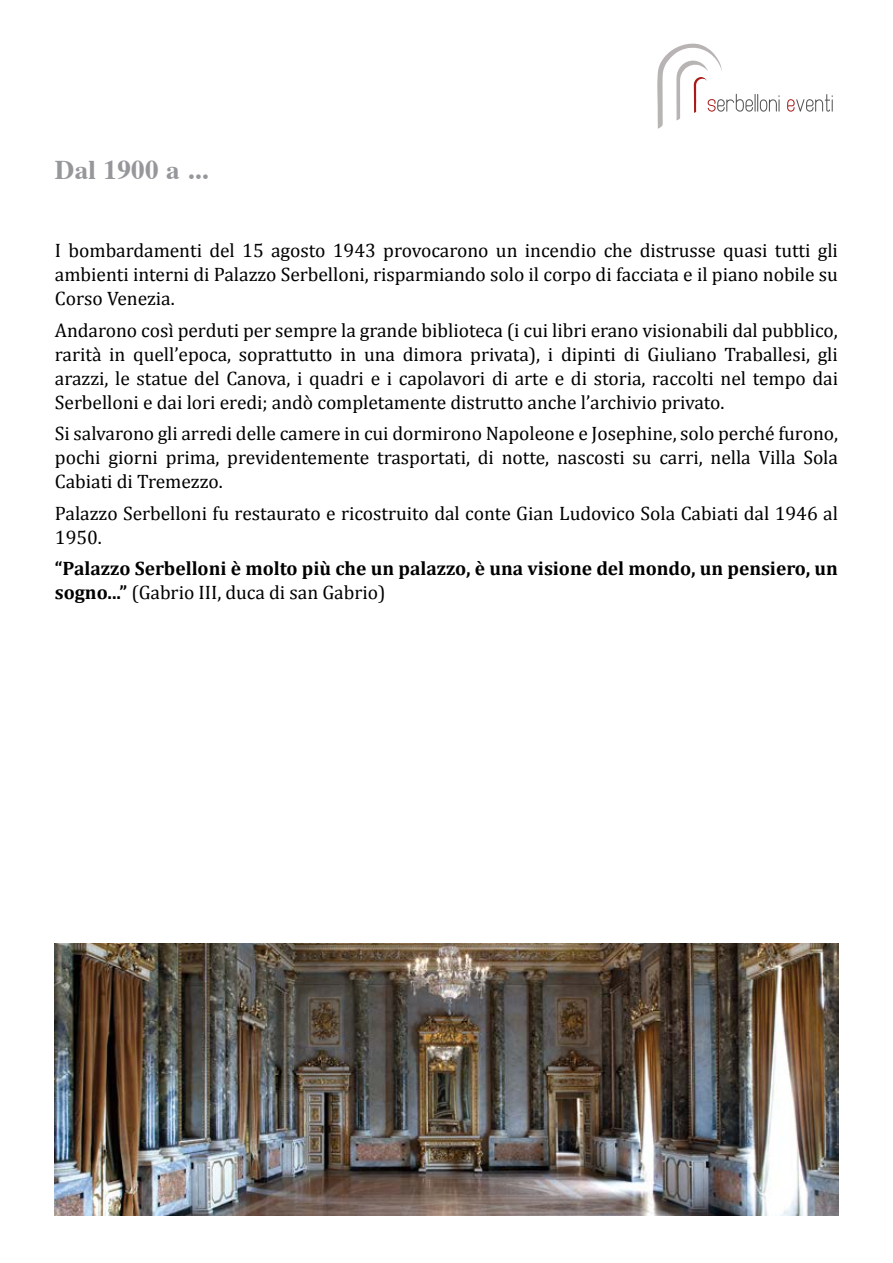
<style>
.page{position:relative;width:893px;height:1263px;background:#fff}
.page>*{position:absolute;margin:0;border:0;box-sizing:border-box;transform-origin:0 0}
.t1{font:700 27px "Times";letter-spacing:.015em;color:#96979b}
.t2{font:19.5px/24px "Cambria";letter-spacing:-.005em;color:#010101;text-align:justify}
.t3{font:700 19.5px/24px "Cambria";letter-spacing:-.005em;color:#010101}
.s1{font-weight:400}
</style>
<div class="page">
<svg style="left:787px;top:94px;width:46px;height:18px"></svg>
<svg style="left:657px;top:43px;width:123px;height:86px"></svg>
<img style="left:55px;top:943px;width:783px;height:273px">
<h1 class="t1" style="left:55px;top:144px;width:155px">Dal 1900 a ...</h1>
<p class="t2" style="left:55px;top:238px;width:785px">I bombardamenti del 15 agosto 1943 provocarono un incendio che distrusse quasi tutti gli ambienti interni di Palazzo Serbelloni, risparmiando solo il corpo di facciata e il piano nobile su Corso Venezia.</p>
<p class="t2" style="left:55px;top:318px;width:785px">Andarono così perduti per sempre la grande biblioteca (i cui libri erano visionabili dal pubblico, rarità in quell’epoca, soprattutto in una dimora privata), i dipinti di Giuliano Traballesi, gli arazzi, le statue del Canova, i quadri e i capolavori di arte e di storia, raccolti nel tempo dai Serbelloni e dai lori eredi; andò completamente distrutto anche l’archivio privato.</p>
<p class="t2" style="left:55px;top:422px;width:785px">Si salvarono gli arredi delle camere in cui dormirono Napoleone e Josephine, solo perché furono, pochi giorni prima, previdentemente trasportati, di notte, nascosti su carri, nella Villa Sola Cabiati di Tremezzo.</p>
<p class="t2" style="left:55px;top:501px;width:784px">Palazzo Serbelloni fu restaurato e ricostruito dal conte Gian Ludovico Sola Cabiati dal 1946 al<br>1950.</p>
<p class="t3" style="left:55px;top:556px;width:784px">“Palazzo Serbelloni è molto più che un palazzo, è una visione del mondo, un pensiero, un sogno...” <span class="s1">(Gabrio III, duca di san Gabrio)</span></p>
</div>
